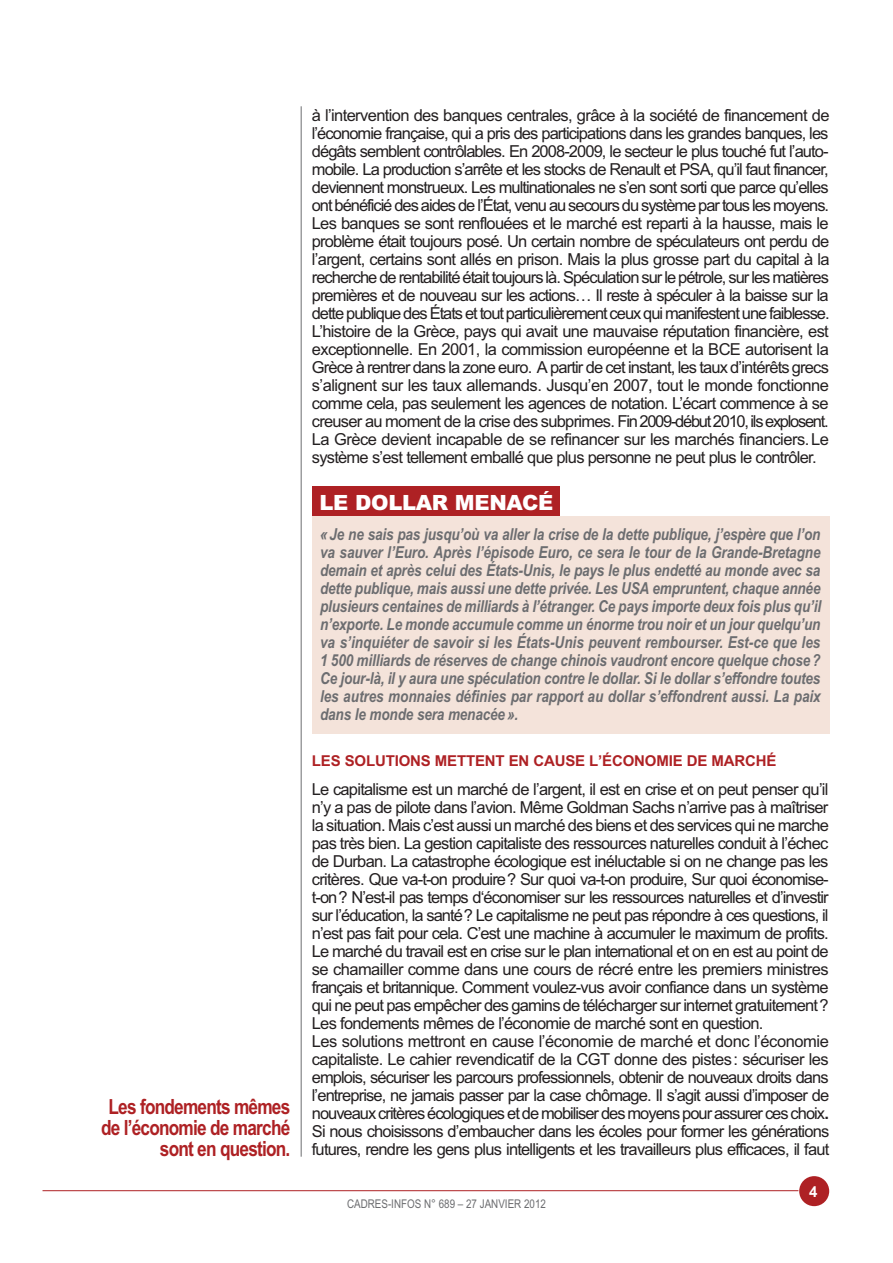
<style>
.page{position:relative;width:893px;height:1263px;background:#fff}
.page>*{position:absolute;margin:0;border:0;box-sizing:border-box;transform-origin:0 0}
.t1{font:700 21px/21px "Arial Narrow";letter-spacing:-.035em;color:#ae2124;text-align:right}
.t2{font:900 21px "Arial";letter-spacing:-.015em;color:#fff}
.t3{font:16.5px/18px "Arial";letter-spacing:-.045em;color:#231f20;text-align:justify}
.t4{font:italic 700 16.5px/18px "Arial Narrow";letter-spacing:-.005em;color:#6c6d70;text-align:justify}
.t5{font:700 15px "Arial";letter-spacing:-.01em;color:#ae2124}
.t6{font:700 15px "Arial";color:#fff}
.t7{font:12px "Arial Narrow";color:#6c6d70}
.s1{font-weight:700}
</style>
<div class="page">
<hr style="left:43px;top:1190px;width:755px;height:1px;background:#ae2124">
<div style="left:799px;top:1176px;width:30px;height:30px;background:#ae2124;border-radius:50%"></div>
<div style="left:312px;top:517px;width:517px;height:217px;background:#f4e3da"></div>
<div style="left:312px;top:486px;width:248px;height:30px;background:#ae2124"></div>
<hr style="left:301px;top:106px;width:1px;height:1051px;background:#6c6d70">
<p class="t1" style="left:101px;top:1095px;width:191px">Les fondements mêmes de l’économie de marché sont en question.</p>
<p class="t3" style="left:312px;top:107px;width:519px">à l’intervention des banques centrales, grâce à la société de financement de l’économie française, qui a pris des participations dans les grandes banques, les dégâts semblent contrôlables. En 2008-2009, le secteur le plus touché fut l’auto&shy;mobile. La production s’arrête et les stocks de Renault et PSA, qu’il faut financer, deviennent monstrueux. Les multinationales ne s’en sont sorti que parce qu’elles ont bénéficié des aides de l’État, venu au secours du système par tous les moyens.<br>Les banques se sont renflouées et le marché est reparti à la hausse, mais le problème était toujours posé. Un certain nombre de spéculateurs ont perdu de l’argent, certains sont allés en prison. Mais la plus grosse part du capital à la recherche de rentabilité était toujours là. Spéculation sur le pétrole, sur les matières premières et de nouveau sur les actions… Il reste à spéculer à la baisse sur la dette publique des États et tout particulièrement ceux qui manifestent une faiblesse.<br>L’histoire de la Grèce, pays qui avait une mauvaise réputation financière, est exceptionnelle. En 2001, la commission européenne et la BCE autorisent la Grèce à rentrer dans la zone euro. A partir de cet instant, les taux d’intérêts grecs s’alignent sur les taux allemands. Jusqu’en 2007, tout le monde fonctionne comme cela, pas seulement les agences de notation. L’écart commence à se creuser au moment de la crise des subprimes. Fin 2009-début 2010, ils explosent.<br>La Grèce devient incapable de se refinancer sur les marchés financiers.Le système s’est tellement emballé que plus personne ne peut plus le contrôler.</p>
<p class="t2" style="left:319px;top:488px;width:235px">LE DOLLAR MENACÉ</p>
<p class="t4" style="left:320px;top:525px;width:502px">« Je ne sais pas jusqu’où va aller la crise de la dette publique, j’espère que l’on va sauver l’Euro. Après l’épisode Euro, ce sera le tour de la Grande-Bretagne demain et après celui des États-Unis, le pays le plus endetté au monde avec sa dette publique, mais aussi une dette privée. Les USA empruntent, chaque année plusieurs centaines de milliards à l’étranger. Ce pays importe deux fois plus qu’il n’exporte. Le monde accumule comme un énorme trou noir et un jour quelqu’un va s’inquiéter de savoir si les États-Unis peuvent rembourser. Est-ce que les 1 500 milliards de réserves de change chinois vaudront encore quelque chose ?<br>Ce jour-là, il y aura une spéculation contre le dollar. Si le dollar s’effondre toutes les autres monnaies définies par rapport au dollar s’effondrent aussi. La paix dans le monde sera menacée ».</p>
<p class="t5" style="left:312px;top:751px;width:466px">LES SOLUTIONS METTENT EN CAUSE L’ÉCONOMIE DE MARCHÉ</p>
<p class="t3" style="left:312px;top:780px;width:519px;text-align:left">Le capitalisme est un marché de l’argent, il est en crise et on peut penser qu’il n’y a pas de pilote dans l’avion. Même Goldman Sachs n’arrive pas à maîtriser la situation. Mais c’est aussi un marché des biens et des services qui ne marche pas très bien. La gestion capitaliste des ressources naturelles conduit à l’échec de Durban. La catastrophe écologique est inéluctable si on ne change pas les critères. Que va-t-on produire? Sur quoi va-t-on produire, Sur quoi économise&shy;t-on? N’est-il pas temps d‘économiser sur les ressources naturelles et d’investir sur l’éducation, la santé? Le capitalisme ne peut pas répondre à ces questions, il n’est pas fait pour cela. C’est une machine à accumuler le maximum de profits.<br>Le marché du travail est en crise sur le plan international et on en est au point de se chamailler comme dans une cours de récré entre les premiers ministres français et britannique. Comment voulez-vus avoir confiance dans un système qui ne peut pas empêcher des gamins de télécharger sur internet gratuitement?<br>Les fondements mêmes de l’économie de marché sont en question.<br>Les solutions mettront en cause l’économie de marché et donc l’économie capitaliste. Le cahier revendicatif de la CGT donne des pistes: sécuriser les emplois, sécuriser les parcours professionnels, obtenir de nouveaux droits dans l’entreprise, ne jamais passer par la case chômage. Il s’agit aussi d’imposer de nouveaux critères écologiques et de mobiliser des moyens pour assurer ces choix<span class="s1">.<br></span>Si nous choisissons d’embaucher dans les écoles pour former les générations futures, rendre les gens plus intelligents et les travailleurs plus efficaces, il faut</p>
<p class="t7" style="left:347px;top:1197px;width:200px">CADRES-INFOS N° 689 – 27 JANVIER 2012</p>
<p class="t6" style="left:809px;top:1181px;width:10px">4</p>
</div>
